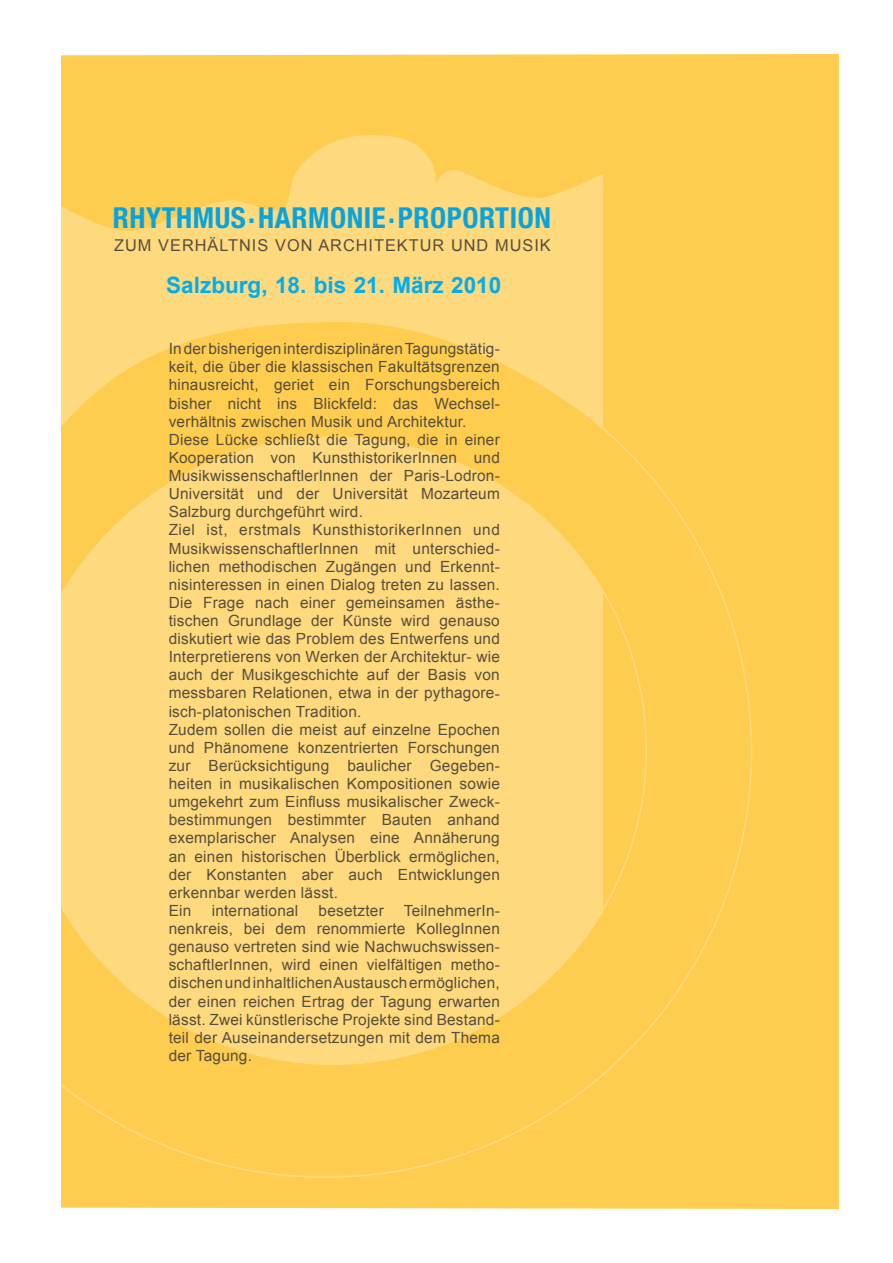
<style>
.page{position:relative;width:893px;height:1263px;background:#fff}
.page>*{position:absolute;margin:0;border:0;box-sizing:border-box;transform-origin:0 0}
.t1{font:700 condensed 28.95px "Helvetica Neue";letter-spacing:.02em;color:#05a4e0}
.t2{font:700 22.5px "Arial";color:#00aeef}
.t3{font:16.35px "Arial";letter-spacing:.06em;color:#574e3d}
.t4{font:15.45px/18.1px "Arial";letter-spacing:.015em;color:#574e3d}
</style>
<div class="page">
<div style="left:61px;top:54px;width:778px;height:1155px;background:#fecc4e"></div>
<div style="left:19px;top:437px;width:628px;height:628px;background:#fed97d;border-radius:50%"></div>
<svg style="left:61px;top:134px;width:542px;height:312px;background:#fed367"></svg>
<div style="left:603px;top:71px;width:127px;height:1013px;background:#fecc4e"></div>
<svg style="left:603px;top:325px;width:149px;height:749px"></svg>
<div style="left:61px;top:1074px;width:691px;height:104px;background:#fecc4e"></div>
<div style="left:0;top:0;width:61px;height:1263px;background:#fff"></div>
<h1 class="t1" style="left:113px;top:200px;width:440px">RHYTHMUS.HARMONIE.PROPORTION</h1>
<p class="t3" style="left:114px;top:236px;width:438px">Zum Verhältnis von Architektur und Musik</p>
<h2 class="t2" style="left:166px;top:272px;width:336px">Salzburg, 18. bis 21. März 2010</h2>
<p class="t4" style="left:169px;top:340px;width:333px">I n der bisherigen interdisziplinären Tagungstätig&shy;keit, die über die klassischen Fakultätsgrenzen hinausreicht, geriet ein Forschungsbereich bisher nicht ins Blickfeld: das Wechsel&shy;verhältnis zwischen Musik und Architektur.<br>Diese Lücke schließt die Tagung, die in einer Kooperation von KunsthistorikerI nnen und MusikwissenschaftlerI nnen der Paris-Lodron-U niversität und der U niversität Mozarteum Salzburg durchgeführt wird.<br>Ziel ist, erstmals KunsthistorikerI nnen und MusikwissenschaftlerI nnen mit unterschied&shy;lichen methodischen Zugängen und Erkennt&shy;nisinteressen in einen Dialog treten zu lassen.<br>Die Frage nach einer gemeinsamen ästhe&shy;tischen Grundlage der Künste wird genauso diskutiert wie das Problem des Entwerfens und I nterpretierens von Werken der Architektur- wie auch der Musikgeschichte auf der Basis von messbaren Relationen, etwa in der pythagore&shy;isch-platonischen Tradition.<br>Zudem sollen die meist auf einzelne Epochen und Phänomene konzentrierten Forschungen zur Berücksichtigung baulicher Gegeben&shy;heiten in musikalischen Kompositionen sowie umgekehrt zum Einfluss musikalischer Zweck&shy;bestimmungen bestimmter Bauten anhand exemplarischer Analysen eine Annäherung an einen historischen Überblick ermöglichen, der Konstanten aber auch Entwicklungen erkennbar werden lässt.<br>Ein</p>
<p class="t4" style="left:169px;top:901px;width:333px;text-align:justify;text-indent:235px">TeilnehmerI n&shy;nenkreis, bei dem renommierte KollegI nnen genauso vertreten sind wie Nachwuchswissen&shy;schaftlerI nnen, wird einen vielfältigen metho&shy;dischen und inhaltlichen Austausch ermöglichen, der einen reichen Ertrag der Tagung erwarten lässt. Zwei künstlerische Projekte sind Bestand&shy;teil der Auseinandersetzungen mit dem Thema der Tagung.</p>
<p class="t4" style="left:212px;top:901px;width:88px">international</p>
<p class="t4" style="left:319px;top:901px;width:67px">besetzter</p>
</div>
